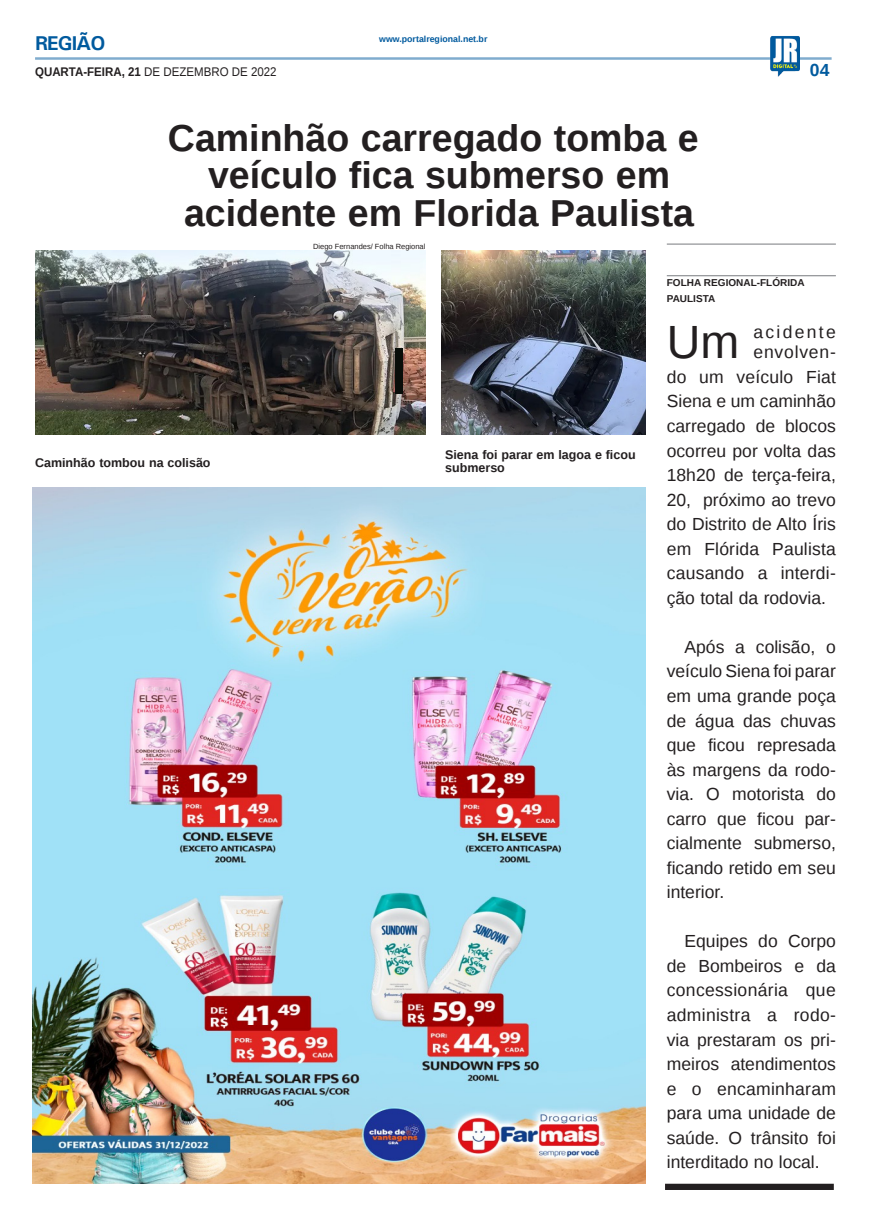
<style>
.page{position:relative;width:869px;height:1223px;background:#fff}
.page>*{position:absolute;margin:0;border:0;box-sizing:border-box;transform-origin:0 0}
.MATÉRIA{font:46.62px "Liberation Sans";color:#231f20}
.TÍTULO{font:700 37.5px "Liberation Sans";color:#231f20}
.TITULO_PG{font:700 20px "Univers";letter-spacing:-.04em;color:#005a9e}
.MATÉRIA-2{font:17.5px/24.5px "Liberation Sans";color:#231f20;text-align:justify}
.MATÉRIA-3{font:17.5px/20px "Liberation Sans";letter-spacing:.09em;color:#231f20}
.TÍTULO-2{font:700 17.5px "Liberation Sans";color:#005a9e}
.LEGENDA{font:700 12.5px/13.8px "Liberation Sans";color:#231f20}
.DATA_PG{font:12.5px "Liberation Sans";color:#231f20;scale:.92 1}
.CRÉDITO_NOME{font:700 10px/15.8px "Liberation Sans";color:#231f20}
.DATA_PG-2{font:700 8.75px "Liberation Sans";color:#005a9e}
.CRÉDITO_FOTO{font:7.5px "Liberation Sans";color:#231f20}
.s1{font-weight:700}
</style>
<div class="page">
<hr style="left:35px;top:57px;width:796px;height:3px;background:#005a9e">
<img style="left:769px;top:36px;width:30px;height:41px">
<div style="left:664px;top:1183px;width:169px;height:6px;background:#231f20"></div>
<img style="left:33px;top:487px;width:612px;height:696px">
<img style="left:35px;top:250px;width:390px;height:184px">
<img style="left:441px;top:250px;width:204px;height:184px">
<div style="left:395px;top:348px;width:8px;height:45px;background:#090d09"></div>
<hr style="left:666px;top:243px;width:169px;height:2px;background:#939598">
<hr style="left:666px;top:275px;width:169px;height:1px;background:#939598">
<p class="TITULO_PG" style="left:35px;top:30px;width:72px">REGIÃO</p>
<p class="DATA_PG" style="left:35px;top:65px;width:264px"><span class="s1">QUARTA-FEIRA, 21</span> DE DEZEMBRO DE 2022</p>
<p class="DATA_PG-2" style="left:379px;top:33px;width:110px">www.portalregional.net.br</p>
<p class="TÍTULO" style="left:168px;top:112px;width:532px">Caminhão carregado tomba e</p>
<p class="TÍTULO" style="left:208px;top:149px;width:463px">veículo fica submerso em</p>
<p class="TÍTULO" style="left:184px;top:187px;width:511px">acidente em Florida Paulista</p>
<p class="CRÉDITO_FOTO" style="left:313px;top:242px;width:114px">Diego Fernandes/ Folha Regional</p>
<p class="TÍTULO-2" style="left:809px;top:58px;width:21px">04</p>
<p class="LEGENDA" style="left:35px;top:456px;width:177px">Caminhão tombou na colisão</p>
<p class="LEGENDA" style="left:445px;top:447px;width:192px">Siena foi parar em lagoa e ficou submerso</p>
<p class="CRÉDITO_NOME" style="left:666px;top:274px;width:139px">FOLHA REGIONAL-FLÓRIDA<br>PAULISTA</p>
<p class="MATÉRIA" style="left:666px;top:316px;width:74px">Um</p>
<p class="MATÉRIA-3" style="left:753px;top:323px;width:84px">acidente envolven-</p>
<p class="MATÉRIA-2" style="left:666px;top:365px;width:170px">do um veículo Fiat Siena e um caminhão carregado de blocos ocorreu por volta das 18h20 de terça-feira, 20, próximo ao trevo do Distrito de Alto Íris em Flórida Paulista causando a interdi&shy;ção total da rodovia.</p>
<p class="MATÉRIA-2" style="left:666px;top:635px;width:170px;text-indent:18px">Após a colisão, o veículo Siena foi parar em uma grande poça de água das chuvas que ficou represada às margens da rodo&shy;via. O motorista do carro que ficou par&shy;cialmente submerso, ficando retido em seu interior.</p>
<p class="MATÉRIA-2" style="left:666px;top:929px;width:170px;text-indent:18px">Equipes do Corpo de Bombeiros e da concessionária que administra a rodo&shy;via prestaram os pri&shy;meiros atendimentos e o encaminharam para uma unidade de saúde. O trânsito foi interditado no local.</p>
</div>
